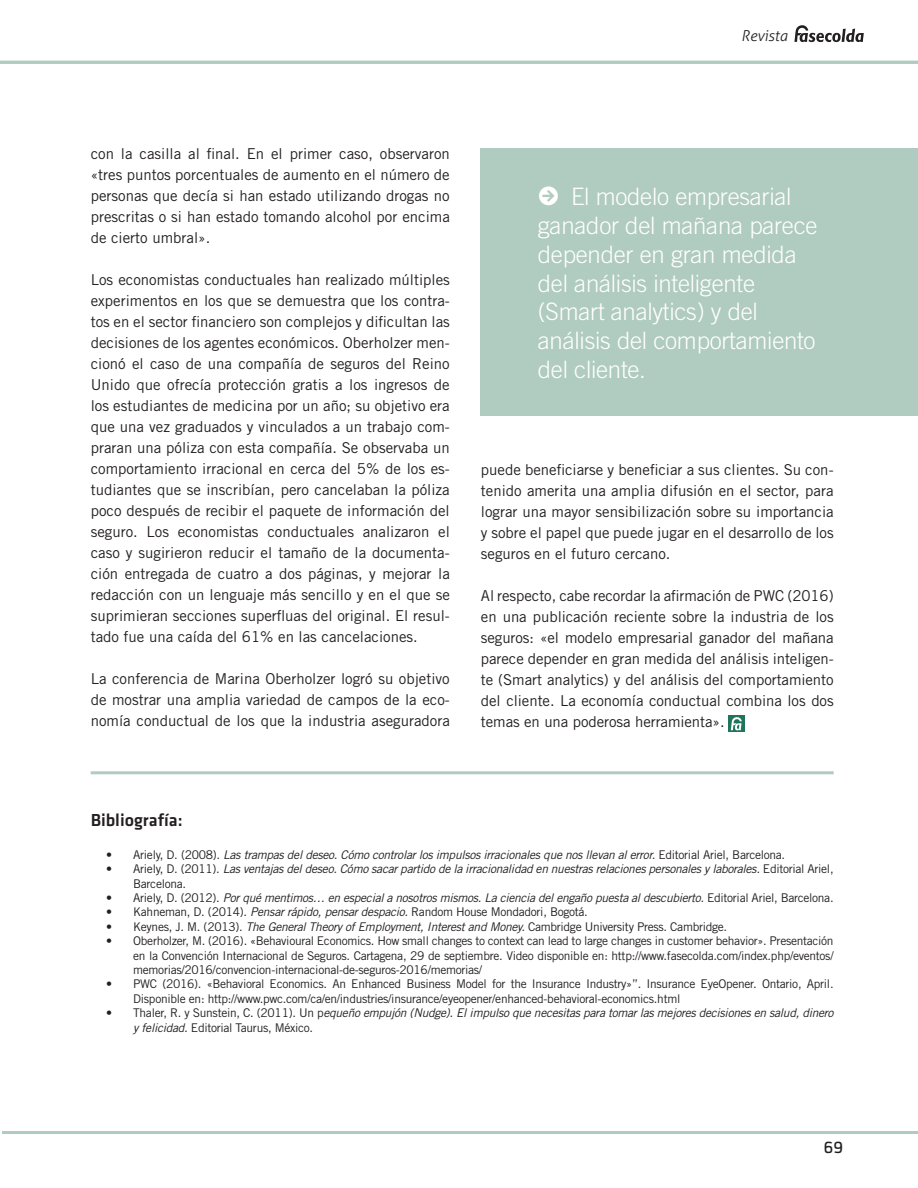
<style>
.page{position:relative;width:918px;height:1188px;background:#fff}
.page>*{position:absolute;margin:0;border:0;box-sizing:border-box;transform-origin:0 0}
.t1{font:300 24px/28.8px "Trade Gothic LT Std";letter-spacing:-.01em;color:#fff}
.t2{font:500 18px "Klavika";color:#231f20}
.t3{font:15px/21px "Trade Gothic LT Std";color:#231f20;text-align:justify}
.t4{font:italic 300 15px "Aller";color:#231f20}
.t5{font:15px "Collator";color:#231f20}
.t6{font:12px/14.4px "Trade Gothic LT Std";letter-spacing:-.025em;color:#231f20;text-align:justify}
.t7{font:italic 12px/14.4px "Trade Gothic LT Std";letter-spacing:-.025em;color:#231f20}
.s1{font-family:"Klavika Arrows";font-weight:500;font-size:27.45px}
.s2{font-style:normal}
.s3{font-style:italic}
</style>
<div class="page">
<svg style="left:794px;top:25px;width:70px;height:17px"></svg>
<hr style="left:0;top:1131px;width:918px;height:3px;background:#b0cbc0">
<hr style="left:0;top:61px;width:918px;height:3px;background:#b0cbc0">
<hr style="left:91px;top:771px;width:743px;height:3px;background:#b0cbc0">
<div style="left:481px;top:148px;width:437px;height:267px;background:#b0cbc0"></div>
<svg style="left:728px;top:716px;width:16px;height:16px"></svg>
<svg style="left:731px;top:716px;width:11px;height:14px"></svg>
<p class="t4" style="left:741px;top:27px;width:48px">Revista</p>
<p class="t3" style="left:91px;top:143px;width:361px">con la casilla al final. En el primer caso, observaron «tres puntos porcentuales de aumento en el número de personas que decía si han estado utilizando drogas no prescritas o si han estado tomando alcohol por encima de cierto umbral».</p>
<p class="t3" style="left:91px;top:269px;width:361px">Los economistas conductuales han realizado múltiples experimentos en los que se demuestra que los contra&shy;tos en el sector financiero son complejos y dificultan las decisiones de los agentes económicos. Oberholzer men&shy;cionó el caso de una compañía de seguros del Reino Unido que ofrecía protección gratis a los ingresos de los estudiantes de medicina por un año; su objetivo era que una vez graduados y vinculados a un trabajo com&shy;praran una póliza con esta compañía. Se observaba un comportamiento irracional en cerca del 5% de los es&shy;tudiantes que se inscribían, pero cancelaban la póliza poco después de recibir el paquete de información del seguro. Los economistas conductuales analizaron el caso y sugirieron reducir el tamaño de la documenta&shy;ción entregada de cuatro a dos páginas, y mejorar la redacción con un lenguaje más sencillo y en el que se suprimieran secciones superfluas del original. El resul&shy;tado fue una caída del 61% en las cancelaciones.</p>
<p class="t3" style="left:91px;top:668px;width:361px">La conferencia de Marina Oberholzer logró su objetivo de mostrar una amplia variedad de campos de la eco&shy;nomía conductual de los que la industria aseguradora</p>
<p class="t1" style="left:538px;top:182px;width:281px"><span class="s1">R</span> El modelo empresarial ganador del mañana parece depender en gran medida del análisis inteligente (Smart analytics) y del análisis del comportamiento del cliente.</p>
<p class="t3" style="left:481px;top:459px;width:354px">puede beneficiarse y beneficiar a sus clientes. Su con&shy;tenido amerita una amplia difusión en el sector, para lograr una mayor sensibilización sobre su importancia y sobre el papel que puede jugar en el desarrollo de los seguros en el futuro cercano.</p>
<p class="t3" style="left:481px;top:585px;width:354px">Al respecto, cabe recordar la afirmación de PWC (2016) en una publicación reciente sobre la industria de los seguros: «el modelo empresarial ganador del mañana parece depender en gran medida del análisis inteligen&shy;te (Smart analytics) y del análisis del comportamiento del cliente. La economía conductual combina los dos temas en una poderosa herramienta».</p>
<p class="t2" style="left:91px;top:811px;width:94px">Bibliografía:</p>
<p class="t7" style="left:106px;top:848px;width:681px"><span class="s2">• Ariely, D. (2008).</span> Las trampas del deseo. Cómo controlar los impulsos irracionales que nos llevan al error. <span class="s2">Editorial Ariel, Barcelona.</span></p>
<p class="t7" style="left:133px;top:862px;width:702px;text-indent:-27px"><span class="s2">• Ariely, D. (2011).</span> Las ventajas del deseo. Cómo sacar partido de la irracionalidad en nuestras relaciones personales y laborales. <span class="s2">Editorial Ariel,<br>Barcelona.</span></p>
<p class="t7" style="left:106px;top:891px;width:729px"><span class="s2">• Ariely, D. (2012).</span> Por qué mentimos… en especial a nosotros mismos. La ciencia del engaño puesta al descubierto. <span class="s2">Editorial Ariel, Barcelona.</span></p>
<p class="t6" style="left:106px;top:905px;width:483px">• Kahneman, D. (2014). <span class="s3">Pensar rápido, pensar despacio.</span> Random House Mondadori, Bogotá.</p>
<p class="t6" style="left:106px;top:919px;width:623px">• Keynes, J. M. (2013). <span class="s3">The General Theory of Employment, Interest and Money.</span> Cambridge University Press. Cambridge.</p>
<p class="t6" style="left:133px;top:934px;width:702px;text-indent:-27px">• Oberholzer, M. (2016). «Behavioural Economics. How small changes to context can lead to large changes in customer behavior». Presentación en la Convención Internacional de Seguros. Cartagena, 29 de septiembre. Video disponible en: http://www.fasecolda.com/index.php/eventos/ memorias/2016/convencion-internacional-de-seguros-2016/memorias/</p>
<p class="t6" style="left:133px;top:977px;width:702px;text-indent:-27px">• PWC (2016). «Behavioral Economics. An Enhanced Business Model for the Insurance Industry»”. Insurance EyeOpener. Ontario, April.<br>Disponible en: http://www.pwc.com/ca/en/industries/insurance/eyeopener/enhanced-behavioral-economics.html</p>
<p class="t7" style="left:133px;top:1006px;width:702px;text-indent:-27px"><span class="s2">• Thaler, R. y Sunstein, C. (2011). Un p</span>equeño empujón (Nudge). El impulso que necesitas para tomar las mejores decisiones en salud, dinero y felicidad. <span class="s2">Editorial Taurus, México.</span></p>
<p class="t5" style="left:824px;top:1139px;width:21px">69</p>
</div>
